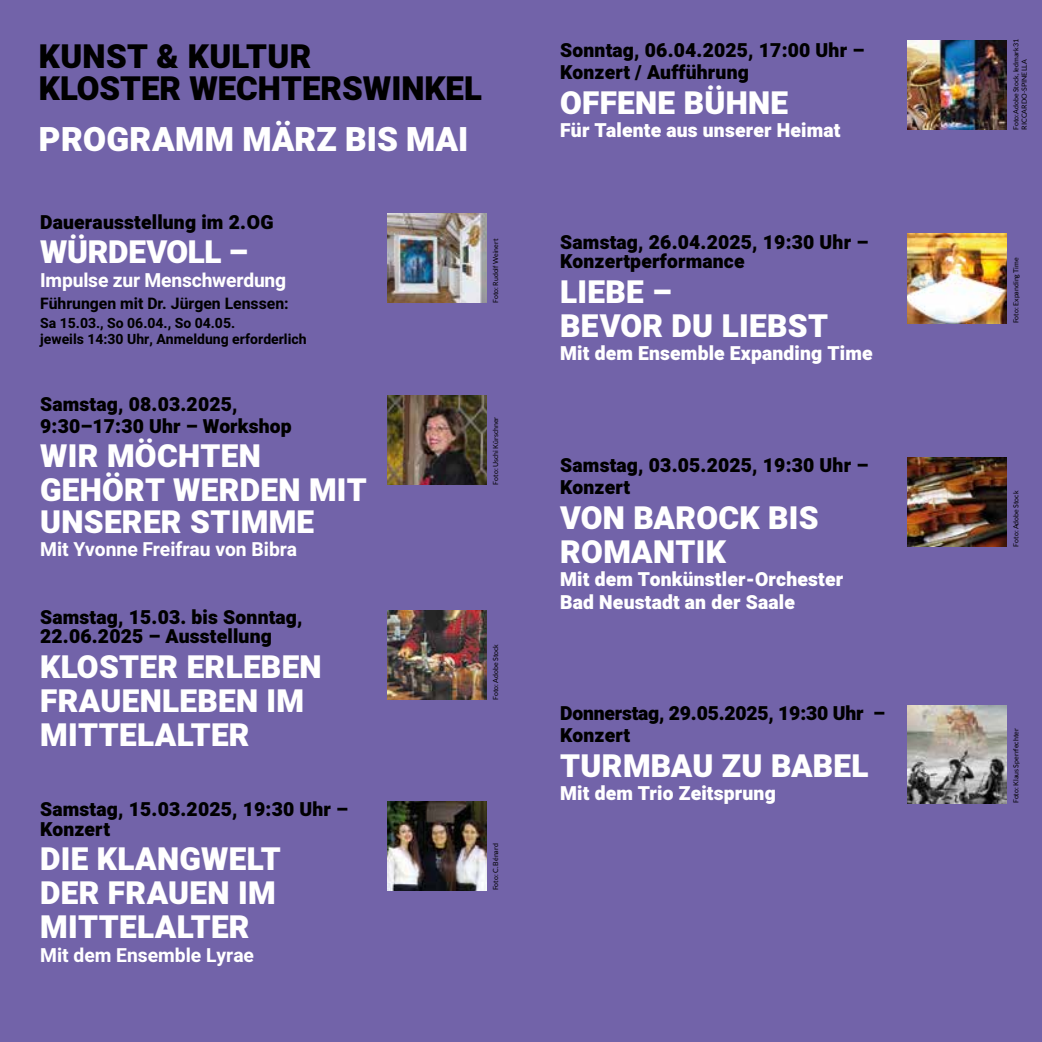
<style>
.page{position:relative;width:1042px;height:1042px;background:#fff}
.page>*{position:absolute;margin:0;border:0;box-sizing:border-box;transform-origin:0 0}
.t1{font:900 33.25px "Heebo";letter-spacing:.005em;color:#fff}
.t2{font:900 32.9px/32.7px "Heebo";color:#000}
.t3{font:900 31.5px/34.1px "Heebo";letter-spacing:.01em;color:#fff}
.t4{font:900 31.5px "Heebo";letter-spacing:-.01em;color:#fff}
.t5{font:900 19.25px/22.2px "Heebo";letter-spacing:.01em;color:#000}
.t6{font:900 19.25px/22.2px "Heebo";letter-spacing:.01em;color:#fff}
.t7{font:700 19.25px "Heebo";color:#fff}
.t8{font:900 19.25px/22.2px "Heebo";letter-spacing:-.01em;color:#000}
.t9{font:700 15.75px "Heebo";color:#000}
.t10{font:700 14px/15.8px "Heebo";color:#000}
.t11{font:7px/8.4px "Lato";color:#000}
</style>
<div class="page">
<div style="left:0;top:0;width:521px;height:1042px;background:#7263a9"></div>
<img style="left:387px;top:214px;width:100px;height:89px">
<img style="left:387px;top:395px;width:100px;height:89px">
<img style="left:387px;top:801px;width:100px;height:89px">
<img style="left:387px;top:610px;width:100px;height:90px">
<div style="left:521px;top:0;width:521px;height:1042px;background:#7263a9"></div>
<img style="left:907px;top:40px;width:100px;height:90px">
<img style="left:907px;top:457px;width:100px;height:89px">
<img style="left:907px;top:705px;width:100px;height:98px">
<img style="left:907px;top:234px;width:100px;height:89px">
<h2 class="t2" style="left:39px;top:41px;width:444px">KUNST &amp; KULTUR<br>KLOSTER WECHTERSWINKEL</h2>
<h1 class="t1" style="left:39px;top:116px;width:431px">PROGRAMM MÄRZ BIS MAI</h1>
<p class="t5" style="left:40px;top:212px;width:235px">Dauerausstellung im 2. OG</p>
<h3 class="t4" style="left:40px;top:230px;width:209px">WÜRDEVOLL –</h3>
<p class="t7" style="left:40px;top:267px;width:248px">Impulse zur Menschwerdung</p>
<p class="t9" style="left:40px;top:293px;width:250px">Führungen mit Dr. Jürgen Lenssen:</p>
<p class="t10" style="left:40px;top:316px;width:268px">Sa 15.03., So 06.04., So 04.05.<br>jeweils 14:30 Uhr, Anmeldung erforderlich</p>
<p class="t5" style="left:40px;top:393px;width:253px">Samstag, 08.03.2025,<br>9:30–17:30 Uhr – Workshop</p>
<h3 class="t3" style="left:40px;top:441px;width:328px;line-height:32.7px">WIR MÖCHTEN<br>GEHÖRT WERDEN MIT<br>UNSERER STIMME</h3>
<p class="t7" style="left:40px;top:536px;width:259px">Mit Yvonne Freifrau von Bibra</p>
<p class="t5" style="left:40px;top:608px;width:264px;line-height:19.2px">Samstag, 15.03. bis Sonntag,<br>22.06.2025 – Ausstellung</p>
<h3 class="t3" style="left:40px;top:651px;width:283px">KLOSTER ERLEBEN<br>FRAUENLEBEN IM<br>MITTELALTER</h3>
<p class="t5" style="left:40px;top:800px;width:309px;line-height:19.2px">Samstag, 15.03.2025, 19:30 Uhr –<br>Konzert</p>
<h3 class="t3" style="left:40px;top:843px;width:242px">DIE KLANGWELT<br>DER FRAUEN IM<br>MITTELALTER</h3>
<p class="t7" style="left:40px;top:941px;width:215px">Mit dem Ensemble Lyrae</p>
<p class="t11" style="left:491px;top:303px;width:66px;rotate:-90deg">Foto: Rudolf Weinert</p>
<p class="t11" style="left:491px;top:484px;width:69px;rotate:-90deg">Foto: Uschi Kürschner</p>
<p class="t11" style="left:491px;top:700px;width:57px;rotate:-90deg">Foto: Adobe Stock</p>
<p class="t11" style="left:491px;top:890px;width:49px;rotate:-90deg">Foto: C. Bénard</p>
<p class="t5" style="left:560px;top:40px;width:305px">Sonntag, 06.04.2025, 17:00 Uhr –<br>Konzert / Aufführung</p>
<h3 class="t3" style="left:560px;top:87px;width:229px">OFFENE BÜHNE</h3>
<p class="t6" style="left:560px;top:120px;width:282px">Für Talente aus unserer Heimat</p>
<p class="t5" style="left:560px;top:233px;width:309px;line-height:19.2px">Samstag, 26.04.2025, 19:30 Uhr –<br>Konzertperformance</p>
<h3 class="t3" style="left:560px;top:276px;width:269px">LIEBE –<br>BEVOR DU LIEBST</h3>
<p class="t6" style="left:560px;top:343px;width:314px">Mit dem Ensemble Expanding Time</p>
<p class="t5" style="left:560px;top:455px;width:309px">Samstag, 03.05.2025, 19:30 Uhr –<br>Konzert</p>
<h3 class="t3" style="left:560px;top:502px;width:260px">VON BAROCK BIS<br>ROMANTIK</h3>
<p class="t6" style="left:560px;top:569px;width:284px">Mit dem Tonkünstler-Orchester<br>Bad Neustadt an der Saale</p>
<p class="t8" style="left:560px;top:703px;width:326px">Donnerstag, 29.05.2025, 19:30 Uhr –<br>Konzert</p>
<h3 class="t3" style="left:560px;top:750px;width:310px">TURMBAU ZU BABEL</h3>
<p class="t6" style="left:560px;top:783px;width:217px">Mit dem Trio Zeitsprung</p>
<p class="t11" style="left:1011px;top:130px;width:92px;rotate:-90deg">Foto:Adobe Stock, ledmark31<br>RICCARDO-SPINELLA</p>
<p class="t11" style="left:1011px;top:323px;width:67px;rotate:-90deg">Foto: Expanding Time</p>
<p class="t11" style="left:1011px;top:546px;width:57px;rotate:-90deg">Foto: Adobe Stock</p>
<p class="t11" style="left:1011px;top:803px;width:76px;rotate:-90deg">Foto: Klaus Sperrfechter</p>
</div>
